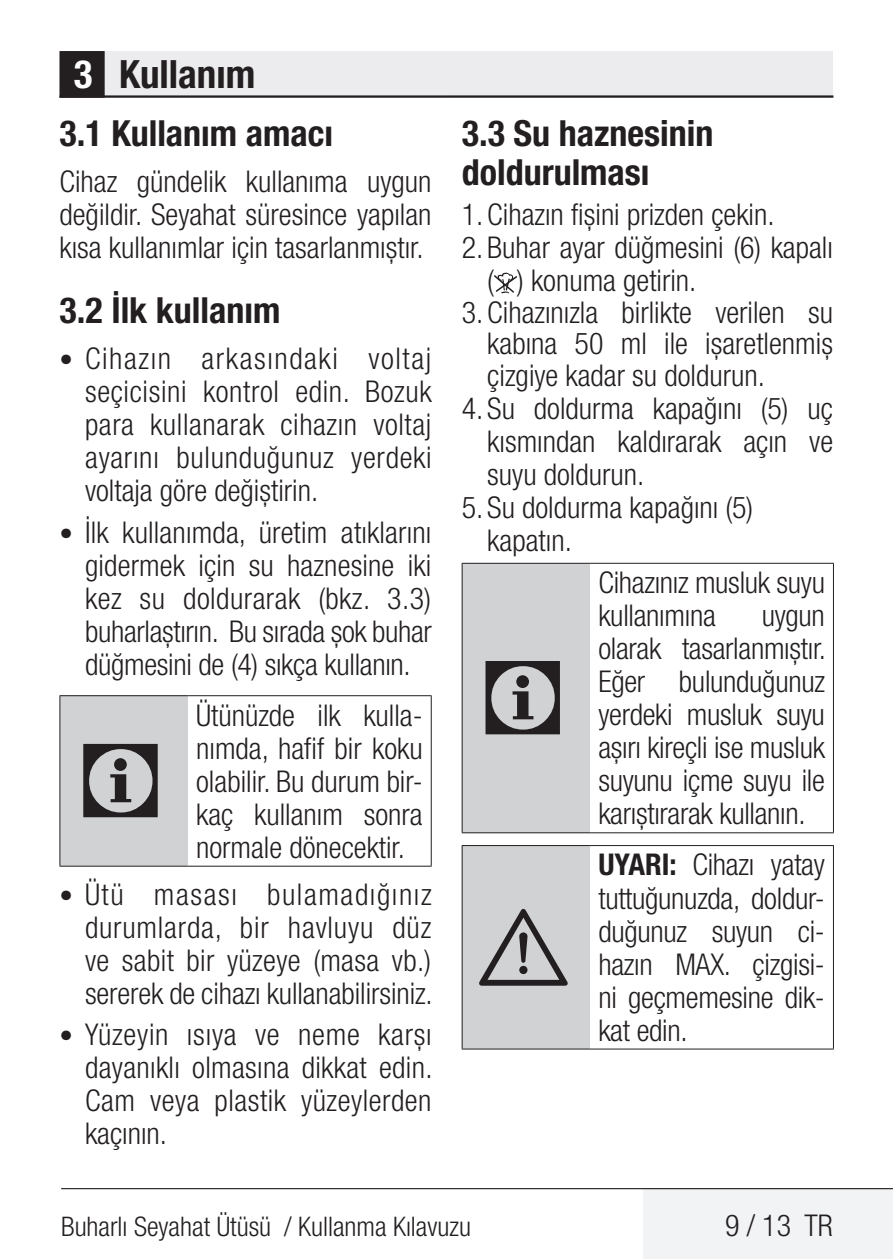
<style>
.page{position:relative;width:893px;height:1259px;background:#fff}
.page>*{position:absolute;margin:0;border:0;box-sizing:border-box;transform-origin:0 0}
.t1{font:108px "ZIWARNUN";color:#231f20}
.t2{font:96px "ZIWARNUN";color:#231f20}
.t3{font:700 condensed 39px "Helvetica Neue LT Pro";color:#231f20}
.t4{font:700 condensed 36px/39px "Helvetica Neue LT Pro";color:#231f20}
.t5{font:300 condensed 30px/33px "Helvetica Neue LT Pro";color:#231f20;text-align:justify}
.t6{font:300 condensed 27px "Helvetica Neue LT Pro";color:#231f20}
.s1{color:#fff}
.s2{font-weight:700;font-size:27px}
.s3{font-weight:700}
</style>
<div class="page">
<div style="left:644px;top:1188px;width:249px;height:71px;background:#f2f3f4"></div>
<hr style="left:61px;top:1188px;width:832px;height:1px;background:#000">
<div style="left:60px;top:51px;width:773px;height:46px;background:#ececee"></div>
<hr style="left:60px;top:95px;width:773px;height:3px;background:#231f20">
<div style="left:61px;top:53px;width:42px;height:43px;background:#231f20"></div>
<div style="left:60px;top:51px;width:45px;height:47px;border:3px solid #231f20"></div>
<div style="left:60px;top:695px;width:128px;height:171px;background:#d1d2d4"></div>
<hr style="left:188px;top:695px;width:244px;height:1px;background:#231f20">
<hr style="left:431px;top:696px;width:1px;height:170px;background:#231f20">
<hr style="left:188px;top:865px;width:244px;height:1px;background:#231f20">
<hr style="left:60px;top:695px;width:128px;height:1px;background:#231f20">
<hr style="left:59px;top:696px;width:1px;height:170px;background:#231f20">
<hr style="left:60px;top:865px;width:128px;height:1px;background:#231f20">
<svg style="left:494px;top:273px;width:23px;height:20px"></svg>
<div style="left:462px;top:563px;width:128px;height:270px;background:#d1d2d4"></div>
<hr style="left:590px;top:563px;width:244px;height:1px;background:#231f20">
<hr style="left:833px;top:563px;width:1px;height:269px;background:#231f20">
<hr style="left:590px;top:832px;width:244px;height:1px;background:#231f20">
<hr style="left:462px;top:563px;width:128px;height:1px;background:#231f20">
<hr style="left:462px;top:563px;width:1px;height:269px;background:#231f20">
<hr style="left:462px;top:832px;width:128px;height:1px;background:#231f20">
<div style="left:462px;top:845px;width:128px;height:204px;background:#d1d2d4"></div>
<hr style="left:590px;top:845px;width:244px;height:1px;background:#231f20">
<hr style="left:833px;top:846px;width:1px;height:202px;background:#231f20">
<hr style="left:590px;top:1048px;width:244px;height:1px;background:#231f20">
<hr style="left:462px;top:845px;width:128px;height:1px;background:#231f20">
<hr style="left:462px;top:846px;width:1px;height:202px;background:#231f20">
<hr style="left:462px;top:1048px;width:128px;height:1px;background:#231f20">
<h3 class="t3" style="left:74px;top:51px;width:183px"><span class="s1">3</span> Kullanım</h3>
<p class="t4" style="left:60px;top:113px;width:275px">3.1 Kullanım amacı</p>
<p class="t5" style="left:60px;top:165px;width:374px">Cihaz gündelik kullanıma uygun değildir. Seyahat süresince yapılan kısa kullanımlar için tasarlanmıştır.</p>
<p class="t4" style="left:60px;top:291px;width:222px">3.2 İlk kullanım</p>
<p class="t5" style="left:85px;top:342px;width:348px;text-indent:-26px"><span class="s2">•</span> Cihazın arkasındaki voltaj seçicisini kontrol edin. Bozuk para kullanarak cihazın voltaj ayarını bulunduğunuz yerdeki voltaja göre değiştirin.</p>
<p class="t5" style="left:85px;top:515px;width:348px;text-indent:-26px"><span class="s2">•</span> İlk kullanımda, üretim atıklarını gidermek için su haznesine iki kez su doldurarak (bkz. 3.3) buharlaştırın. Bu sırada şok buhar düğmesini de (4) sıkça kullanın.</p>
<p class="t5" style="left:196px;top:698px;width:228px">Ütünüzde ilk kulla&shy;nımda, hafif bir koku olabilir. Bu durum bir&shy;kaç kullanım sonra normale dönecektir.</p>
<p class="t5" style="left:85px;top:877px;width:349px;text-indent:-26px"><span class="s2">•</span> Ütü masası bulamadığınız durumlarda, bir havluyu düz ve sabit bir yüzeye (masa vb.) sererek de cihazı kullanabilirsiniz.</p>
<p class="t5" style="left:85px;top:1017px;width:349px;text-indent:-26px"><span class="s2">•</span> Yüzeyin ısıya ve neme karşı dayanıklı olmasına dikkat edin.<br>Cam veya plastik yüzeylerden kaçının.</p>
<h1 class="t1" style="left:77px;top:723px;width:94px">C</h1>
<p class="t4" style="left:462px;top:113px;width:253px">3.3 Su haznesinin doldurulması</p>
<p class="t5" style="left:462px;top:198px;width:314px">1. Cihazın fişini prizden çekin.</p>
<p class="t5" style="left:487px;top:231px;width:347px;text-indent:-26px">2. Buhar ayar düğmesini (6) kapalı ( ) konuma getirin.</p>
<p class="t5" style="left:487px;top:296px;width:347px;line-height:31.5px;text-indent:-26px">3. Cihazınızla birlikte verilen su kabına 50 ml ile işaretlenmiş çizgiye kadar su doldurun.</p>
<p class="t5" style="left:487px;top:391px;width:347px;text-indent:-26px">4. Su doldurma kapağını (5) uç kısmından kaldırarak açın ve suyu doldurun.</p>
<p class="t5" style="left:487px;top:490px;width:267px;text-indent:-26px">5. Su doldurma kapağını (5) kapatın.</p>
<h1 class="t1" style="left:479px;top:641px;width:94px">C</h1>
<h2 class="t2" style="left:479px;top:896px;width:94px">A</h2>
<p class="t5" style="left:598px;top:566px;width:228px">Cihazınız musluk suyu kullanımına</p>
<p class="t5" style="left:598px;top:599px;width:229px;text-indent:163px">uygun olarak tasarlanmıştır.<br>Eğer bulunduğunuz yerdeki musluk suyu aşırı kireçli ise musluk suyunu içme suyu ile karıştırarak kullanın.</p>
<p class="t5" style="left:598px;top:848px;width:228px"><span class="s3">UYARI:</span> Cihazı yatay tuttuğunuzda, doldur&shy;duğunuz suyun ci&shy;hazın MAX. çizgisi&shy;ni geçmemesine dik&shy;kat edin.</p>
<p class="t6" style="left:61px;top:1210px;width:411px">Buharlı Seyahat Ütüsü / Kullanma Kılavuzu</p>
<p class="t5" style="left:725px;top:1208px;width:109px">9 / 13 TR</p>
</div>
